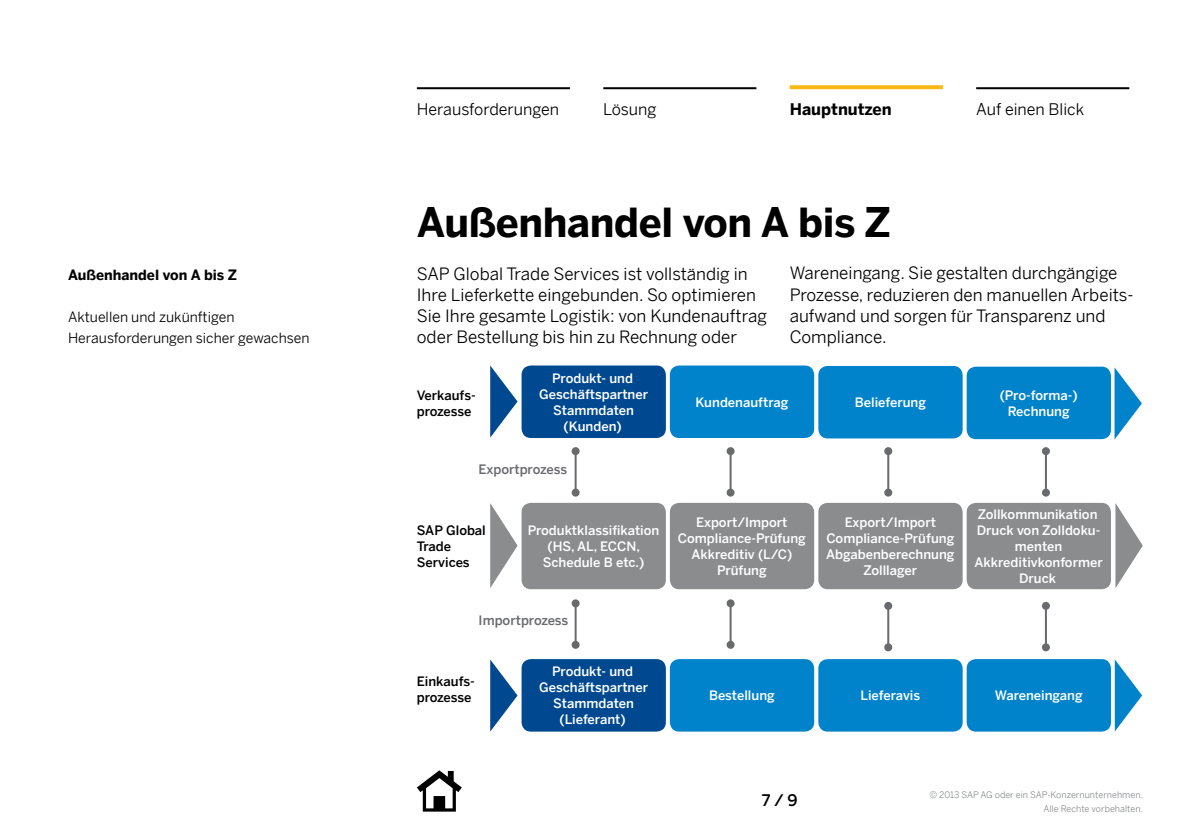
<style>
.page{position:relative;width:1191px;height:840px;background:#fff}
.page>*{position:absolute;margin:0;border:0;box-sizing:border-box;transform-origin:0 0}
.t1{font:700 40px "Benton Sans";letter-spacing:-.01em;color:#000}
.t2{font:17px/21px "Benton Sans";color:#000}
.t3{font:16px "Benton Sans";color:#000}
.t4{font:700 16px "Benton Sans";color:#000}
.t5{font:500 16px "Benton Sans";color:#000}
.t6{font:14px/21px "Benton Sans";color:#000}
.t7{font:700 14px "Benton Sans";color:#000}
.t8{font:500 13px/16px "Benton Sans";color:#fff;text-align:center}
.t9{font:500 13px/16px "Benton Sans";letter-spacing:-.01em;color:#000}
.t10{font:500 13px "Benton Sans";color:#696a6d}
.t11{font:9px/14px "Benton Sans";color:#8a8c8e;text-align:right}
</style>
<div class="page">
<svg style="left:789px;top:85px;width:154px;height:4px"></svg>
<hr style="left:603px;top:87px;width:153px;height:2px;background:#000">
<hr style="left:417px;top:87px;width:153px;height:2px;background:#000">
<hr style="left:976px;top:87px;width:153px;height:2px;background:#000">
<svg style="left:417px;top:770px;width:45px;height:41px"></svg>
<hr style="left:1045px;top:451px;width:2px;height:41px;background:#696a6d">
<div style="left:1042px;top:447px;width:8px;height:8px;background:#696a6d;border-radius:50%"></div>
<div style="left:1042px;top:488px;width:8px;height:8px;background:#696a6d;border-radius:50%"></div>
<hr style="left:1045px;top:605px;width:2px;height:42px;background:#696a6d">
<div style="left:1042px;top:601px;width:8px;height:8px;background:#696a6d;border-radius:50%"></div>
<div style="left:1042px;top:643px;width:8px;height:8px;background:#696a6d;border-radius:50%"></div>
<hr style="left:887px;top:451px;width:2px;height:41px;background:#696a6d">
<div style="left:884px;top:447px;width:8px;height:8px;background:#696a6d;border-radius:50%"></div>
<div style="left:884px;top:488px;width:8px;height:8px;background:#696a6d;border-radius:50%"></div>
<hr style="left:887px;top:605px;width:2px;height:42px;background:#696a6d">
<div style="left:884px;top:601px;width:8px;height:8px;background:#696a6d;border-radius:50%"></div>
<div style="left:884px;top:643px;width:8px;height:8px;background:#696a6d;border-radius:50%"></div>
<hr style="left:729px;top:451px;width:2px;height:41px;background:#696a6d">
<div style="left:726px;top:447px;width:8px;height:8px;background:#696a6d;border-radius:50%"></div>
<div style="left:726px;top:488px;width:8px;height:8px;background:#696a6d;border-radius:50%"></div>
<hr style="left:729px;top:603px;width:2px;height:41px;background:#696a6d">
<div style="left:726px;top:599px;width:8px;height:8px;background:#696a6d;border-radius:50%"></div>
<div style="left:726px;top:640px;width:8px;height:8px;background:#696a6d;border-radius:50%"></div>
<hr style="left:574px;top:451px;width:2px;height:41px;background:#696a6d">
<div style="left:571px;top:447px;width:8px;height:8px;background:#696a6d;border-radius:50%"></div>
<div style="left:571px;top:488px;width:8px;height:8px;background:#696a6d;border-radius:50%"></div>
<hr style="left:574px;top:603px;width:2px;height:41px;background:#696a6d">
<div style="left:571px;top:599px;width:8px;height:8px;background:#696a6d;border-radius:50%"></div>
<div style="left:571px;top:640px;width:8px;height:8px;background:#696a6d;border-radius:50%"></div>
<svg style="left:1115px;top:503px;width:27px;height:85px"></svg>
<svg style="left:1114px;top:659px;width:28px;height:72px"></svg>
<div style="left:521px;top:658px;width:145px;height:73px;background:#004990;border-radius:9px"></div>
<div style="left:521px;top:502px;width:145px;height:87px;background:#8a8c8e;border-radius:9px"></div>
<div style="left:670px;top:658px;width:144px;height:73px;background:#0083ca;border-radius:9px"></div>
<div style="left:670px;top:502px;width:144px;height:87px;background:#8a8c8e;border-radius:9px"></div>
<div style="left:818px;top:658px;width:144px;height:73px;background:#0083ca;border-radius:9px"></div>
<div style="left:818px;top:502px;width:144px;height:87px;background:#8a8c8e;border-radius:9px"></div>
<svg style="left:1114px;top:367px;width:27px;height:72px"></svg>
<div style="left:521px;top:365px;width:145px;height:73px;background:#004990;border-radius:9px"></div>
<div style="left:670px;top:365px;width:144px;height:73px;background:#0083ca;border-radius:9px"></div>
<div style="left:818px;top:366px;width:144px;height:72px;background:#0083ca;border-radius:9px"></div>
<div style="left:966px;top:366px;width:145px;height:73px;background:#0083ca;border-radius:9px"></div>
<div style="left:966px;top:658px;width:145px;height:73px;background:#0083ca;border-radius:9px"></div>
<div style="left:966px;top:502px;width:145px;height:87px;background:#8a8c8e;border-radius:9px"></div>
<svg style="left:490px;top:365px;width:27px;height:72px"></svg>
<svg style="left:490px;top:503px;width:27px;height:85px"></svg>
<svg style="left:490px;top:659px;width:27px;height:72px"></svg>
<p class="t7" style="left:68px;top:264px;width:171px">Außenhandel von A bis Z</p>
<p class="t6" style="left:68px;top:305px;width:243px">Aktuellen und zukünftigen<br>Herausforderungen sicher gewachsen</p>
<p class="t3" style="left:417px;top:97px;width:144px">Herausforderungen</p>
<p class="t3" style="left:603px;top:97px;width:55px">Lösung</p>
<p class="t4" style="left:789px;top:97px;width:103px">Hauptnutzen</p>
<p class="t3" style="left:976px;top:97px;width:109px">Auf einen Blick</p>
<h1 class="t1" style="left:417px;top:193px;width:475px">Außenhandel von A bis Z</h1>
<h2 class="t2" style="left:417px;top:262px;width:352px">SAP Global Trade Services ist vollständig in Ihre Lieferkette eingebunden. So optimieren Sie Ihre gesamte Logistik: von Kundenauftrag oder Bestellung bis hin zu Rechnung oder</h2>
<h2 class="t2" style="left:789px;top:262px;width:345px">Wareneingang. Sie gestalten durchgängige Prozesse, reduzieren den manuellen Arbeits&shy;aufwand und sorgen für Transparenz und Compliance.</h2>
<p class="t9" style="left:417px;top:386px;width:60px">Verkaufs&shy;prozesse</p>
<p class="t8" style="left:539px;top:369px;width:110px">Produkt- und<br>Geschäftspartner<br>Stammdaten (Kunden)</p>
<p class="t10" style="left:478px;top:459px;width:90px">Exportprozess</p>
<p class="t9" style="left:417px;top:521px;width:70px">SAP Global<br>Trade<br>Services</p>
<p class="t8" style="left:528px;top:521px;width:133px">Produktklassifikation (HS, AL, ECCN,<br>Schedule B etc.)</p>
<p class="t10" style="left:478px;top:611px;width:91px">Importprozess</p>
<p class="t9" style="left:417px;top:672px;width:59px">Einkaufs&shy;prozesse</p>
<p class="t8" style="left:539px;top:662px;width:110px">Produkt- und<br>Geschäftspartner<br>Stammdaten (Lieferant)</p>
<p class="t8" style="left:695px;top:393px;width:95px">Kundenauftrag</p>
<p class="t8" style="left:854px;top:394px;width:73px">Belieferung</p>
<p class="t8" style="left:999px;top:386px;width:80px">(Pro-forma-)<br>Rechnung</p>
<p class="t8" style="left:678px;top:513px;width:129px">Export/Import<br>Compliance-Prüfung<br>Akkreditiv (L/C)<br>Prüfung</p>
<p class="t8" style="left:826px;top:513px;width:130px">Export/Import<br>Compliance-Prüfung<br>Abgabenberechnung<br>Zolllager</p>
<p class="t8" style="left:974px;top:505px;width:130px">Zollkommunikation<br>Druck von Zolldoku&shy;menten<br>Akkreditivkonformer<br>Druck</p>
<p class="t8" style="left:709px;top:686px;width:67px">Bestellung</p>
<p class="t8" style="left:860px;top:686px;width:61px">Lieferavis</p>
<p class="t8" style="left:994px;top:686px;width:89px">Wareneingang</p>
<p class="t5" style="left:762px;top:788px;width:37px">7/9</p>
<p class="t11" style="left:929px;top:786px;width:215px">© 2013 SAP AG oder ein SAP-Konzernunternehmen.<br>Alle Rechte vorbehalten.</p>
</div>
